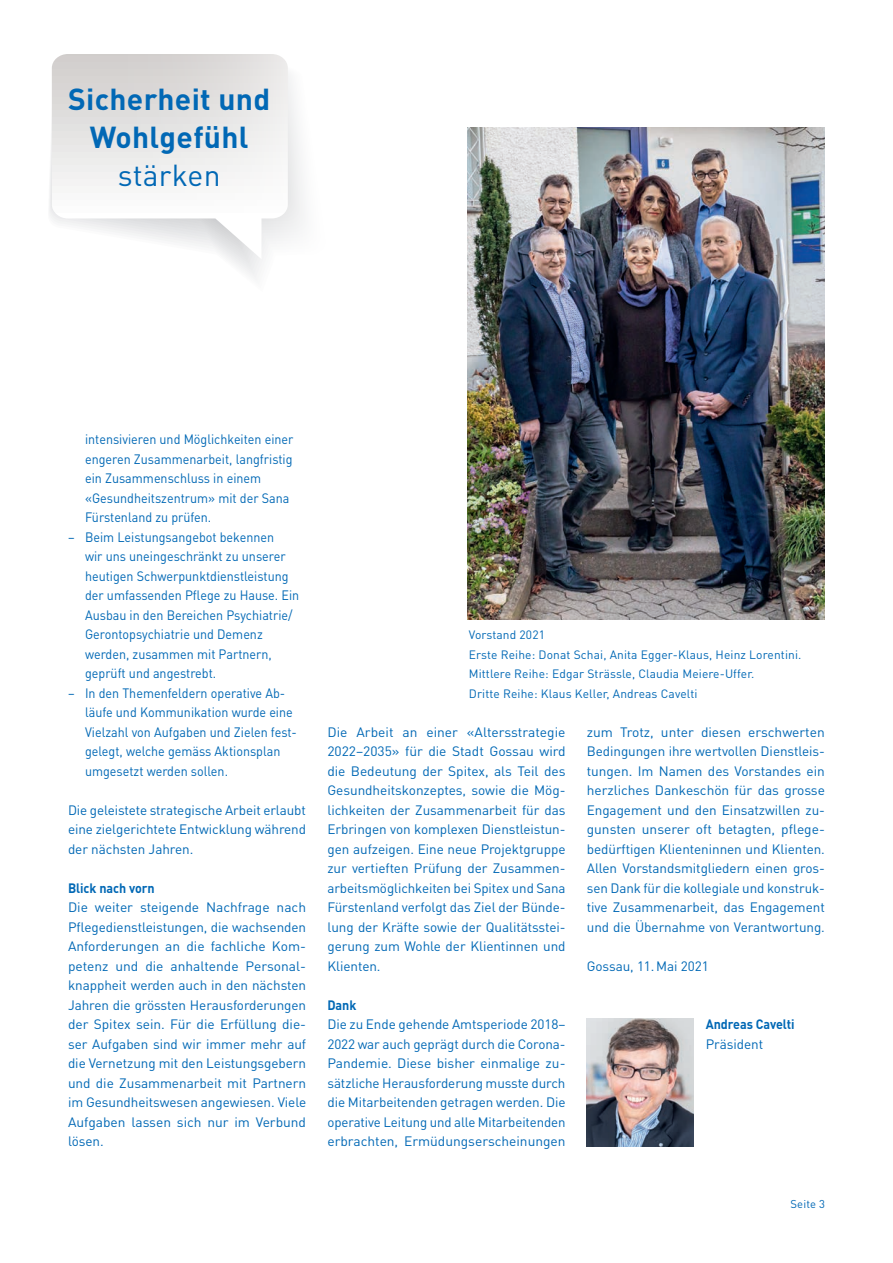
<style>
.page{position:relative;width:893px;height:1263px;background:#fff}
.page>*{position:absolute;margin:0;border:0;box-sizing:border-box;transform-origin:0 0}
.t1{font:700 30px/38px "DIN Pro";letter-spacing:.01em;color:#0168b5;text-align:center}
.t2{font:30px "DIN Pro";letter-spacing:.005em;color:#0168b5}
.t3{font:13.5px/19.5px "DIN Pro";color:#0168b5;text-align:justify}
.t4{font:13.5px/19.5px "DIN Pro";color:#0168b5;scale:.93 1}
.t5{font:700 13.5px "DIN Pro";letter-spacing:-.005em;color:#0168b5;scale:.93 1}
.t6{font:12px/19.5px "DIN Pro";letter-spacing:.01em;color:#0168b5}
.t7{font:11.25px "DIN Pro";letter-spacing:.01em;color:#0168b5}
</style>
<div class="page">
<svg style="left:288px;top:74px;width:9px;height:164px"></svg>
<svg style="left:52px;top:54px;width:236px;height:205px"></svg>
<img style="left:468px;top:128px;width:357px;height:492px">
<img style="left:587px;top:1018px;width:106px;height:128px">
<h1 class="t1" style="left:68px;top:79px;width:203px">Sicherheit und<br>Wohlgefühl</h1>
<h1 class="t2" style="left:118px;top:155px;width:104px">stärken</h1>
<p class="t4" style="left:85px;top:429px;width:226px">intensivieren und Möglichkeiten einer engeren Zusammenarbeit, langfristig ein Zusammenschluss in einem «Gesundheitszentrum» mit der Sana Fürstenland zu prüfen.</p>
<p class="t4" style="left:85px;top:526px;width:232px;text-indent:-17px">– Beim Leistungsangebot bekennen<br>wir uns uneingeschränkt zu unserer heutigen Schwerpunktdienstleistung der umfassenden Pflege zu Hause. Ein Ausbau in den Bereichen Psychiatrie/ Gerontopsychiatrie und Demenz werden, zusammen mit Partnern, geprüft und angestrebt.</p>
<p class="t4" style="left:85px;top:682px;width:227px;text-indent:-17px">– In den Themenfeldern operative Ab&shy;läufe und Kommunikation wurde eine Vielzahl von Aufgaben und Zielen fest&shy;gelegt, welche gemäss Aktionsplan umgesetzt werden sollen.</p>
<p class="t3" style="left:68px;top:799px;width:240px">Die geleistete strategische Arbeit erlaubt eine zielgerichtete Entwicklung während der nächsten Jahren.</p>
<p class="t5" style="left:68px;top:878px;width:95px">Blick nach vorn</p>
<p class="t3" style="left:68px;top:897px;width:240px;text-align:left">Die weiter steigende Nachfrage nach Pflegedienstleistungen, die wachsenden Anforderungen an die fachliche Kom&shy;petenz und die anhaltende Personal&shy;knappheit werden auch in den nächsten Jahren die grössten Herausforderungen der Spitex sein. Für die Erfüllung die&shy;ser Aufgaben sind wir immer mehr auf die Vernetzung mit den Leistungsgebern und die Zusammenarbeit mit Partnern im Gesundheitswesen angewiesen. Viele Aufgaben lassen sich nur im Verbund lösen.</p>
<p class="t6" style="left:469px;top:624px;width:334px">Vorstand 2021<br>Erste Reihe: Donat Schai, Anita Egger-Klaus, Heinz Lorentini.<br>Mittlere Reihe: Edgar Strässle, Claudia Meiere-Uffer.<br>Dritte Reihe: Klaus Keller, Andreas Cavelti</p>
<p class="t3" style="left:327px;top:721px;width:240px">Die Arbeit an einer «Altersstrategie 2022–2035» für die Stadt Gossau wird die Bedeutung der Spitex, als Teil des Gesundheitskonzeptes, sowie die Mög&shy;lichkeiten der Zusammenarbeit für das Erbringen von komplexen Dienstleistun&shy;gen aufzeigen. Eine neue Projektgruppe zur vertieften Prüfung der Zusammen&shy;arbeitsmöglichkeiten bei Spitex und Sana Fürstenland verfolgt das Ziel der Bünde&shy;lung der Kräfte sowie der Qualitätsstei&shy;gerung zum Wohle der Klientinnen und Klienten.</p>
<p class="t5" style="left:327px;top:995px;width:33px">Dank</p>
<p class="t3" style="left:327px;top:1014px;width:240px">Die zu Ende gehende Amtsperiode 2018– 2022 war auch geprägt durch die Corona-Pandemie. Diese bisher einmalige zu&shy;sätzliche Herausforderung musste durch die Mitarbeitenden getragen werden. Die operative Leitung und alle Mitarbeitenden erbrachten, Ermüdungserscheinungen</p>
<p class="t3" style="left:587px;top:721px;width:240px">zum Trotz, unter diesen erschwerten Bedingungen ihre wertvollen Dienstleis&shy;tungen. Im Namen des Vorstandes ein herzliches Dankeschön für das grosse Engagement und den Einsatzwillen zu&shy;gunsten unserer oft betagten, pflege&shy;bedürftigen Klienteninnen und Klienten.<br>Allen Vorstandsmitgliedern einen gros&shy;sen Dank für die kollegiale und konstruk&shy;tive Zusammenarbeit, das Engagement und die Übernahme von Verantwortung.</p>
<p class="t3" style="left:587px;top:955px;width:123px">Gossau, 11.Mai 2021</p>
<p class="t5" style="left:706px;top:1015px;width:97px">Andreas Cavelti</p>
<p class="t3" style="left:706px;top:1033px;width:59px">Präsident</p>
<p class="t7" style="left:791px;top:1196px;width:36px">Seite 3</p>
</div>
